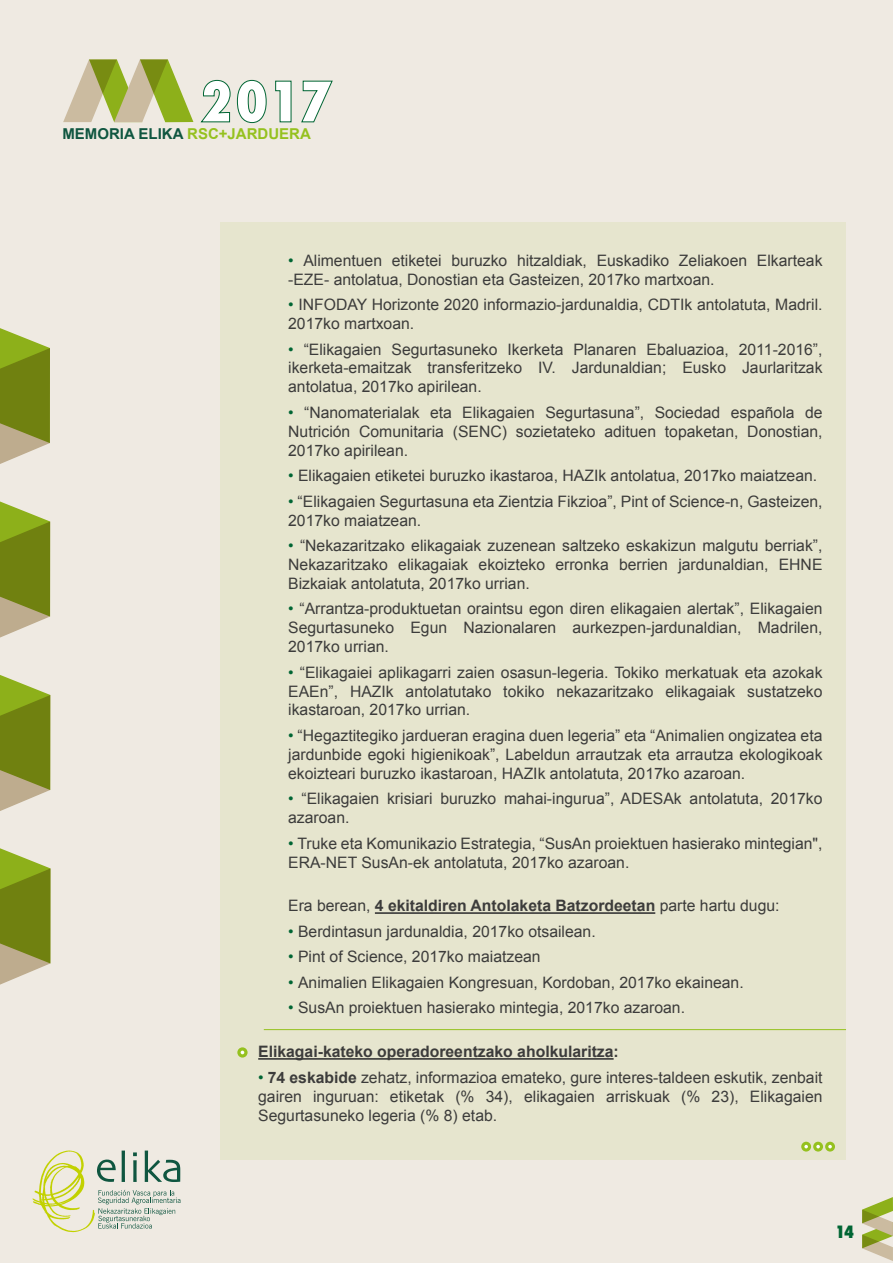
<style>
.page{position:relative;width:893px;height:1263px;background:#efeae2}
.page>*{position:absolute;margin:0;border:0;box-sizing:border-box;transform-origin:0 0}
.t1{font:800 condensed 54px "Futura";color:#fff}
.t2{font:800 condensed 16.5px "Futura";color:#006533}
.t3{font:15.75px/18.9px "Arial";color:#3c3c3b;text-align:justify}
.t4{font:700 15.75px "Arial";color:#3c3c3b}
.t5{font:700 15px "Arial";color:#0f5640}
.s1{color:#95c11f}
.s2{font-style:italic;color:#006533}
.s3{font-weight:400}
.s4{font-weight:700}
</style>
<div class="page">
<div style="left:221px;top:222px;width:625px;height:937px;background:#e6e5ce"></div>
<div style="left:801px;top:1142px;width:10px;height:9px;background:#95c11f;border-radius:50%"></div>
<svg style="left:804px;top:1145px;width:4px;height:3px"></svg>
<div style="left:813px;top:1142px;width:10px;height:9px;background:#95c11f;border-radius:50%"></div>
<svg style="left:816px;top:1145px;width:4px;height:3px"></svg>
<div style="left:825px;top:1142px;width:10px;height:9px;background:#95c11f;border-radius:50%"></div>
<svg style="left:828px;top:1145px;width:4px;height:3px"></svg>
<hr style="left:264px;top:1029px;width:582px;height:1px;background:#95c11f">
<svg style="left:237px;top:1047px;width:11px;height:10px"></svg>
<svg style="left:241px;top:1050px;width:3px;height:4px"></svg>
<svg style="left:32px;top:1150px;width:148px;height:82px"></svg>
<svg style="left:200px;top:80px;width:31px;height:43px"></svg>
<svg style="left:237px;top:80px;width:30px;height:43px"></svg>
<svg style="left:275px;top:80px;width:17px;height:43px"></svg>
<svg style="left:301px;top:80px;width:32px;height:43px"></svg>
<svg style="left:63px;top:59px;width:130px;height:63px"></svg>
<svg style="left:862px;top:1197px;width:31px;height:64px"></svg>
<svg style="left:0;top:328px;width:51px;height:657px"></svg>
<hr style="left:375px;top:912px;width:280px;height:2px;background:#3c3c3b">
<hr style="left:258px;top:1058px;width:356px;height:2px;background:#3c3c3b">
<h1 class="t1" style="left:200px;top:65px;width:134px">2017</h1>
<p class="t5" style="left:62px;top:124px;width:250px">MEMORIA ELIKA <span class="s1">RSC+JARDUERA</span></p>
<p class="t3" style="left:288px;top:251px;width:536px"><span class="s2">•</span> Alimentuen etiketei buruzko hitzaldiak, Euskadiko Zeliakoen Elkarteak -EZE- antolatua, Donostian eta Gasteizen, 2017ko martxoan.</p>
<p class="t3" style="left:288px;top:295px;width:536px"><span class="s2">•</span> INFODAY Horizonte 2020 informazio-jardunaldia, CDTIk antolatuta, Madril.<br>2017ko martxoan.</p>
<p class="t3" style="left:288px;top:340px;width:536px"><span class="s2">•</span> “Elikagaien Segurtasuneko Ikerketa Planaren Ebaluazioa, 2011-2016”, ikerketa-emaitzak transferitzeko IV. Jardunaldian; Eusko Jaurlaritzak antolatua, 2017ko apirilean.</p>
<p class="t3" style="left:288px;top:403px;width:536px"><span class="s2">•</span> “Nanomaterialak eta Elikagaien Segurtasuna”, Sociedad española de Nutrición Comunitaria (SENC) sozietateko adituen topaketan, Donostian, 2017ko apirilean.</p>
<p class="t3" style="left:288px;top:466px;width:531px"><span class="s2">•</span> Elikagaien etiketei buruzko ikastaroa, HAZIk antolatua, 2017ko maiatzean.</p>
<p class="t3" style="left:288px;top:492px;width:536px"><span class="s2">•</span> “Elikagaien Segurtasuna eta Zientzia Fikzioa”, Pint of Science-n, Gasteizen,<br>2017ko maiatzean.</p>
<p class="t3" style="left:288px;top:536px;width:536px"><span class="s2">•</span> “Nekazaritzako elikagaiak zuzenean saltzeko eskakizun malgutu berriak”, Nekazaritzako elikagaiak ekoizteko erronka berrien jardunaldian, EHNE Bizkaiak antolatuta, 2017ko urrian.</p>
<p class="t3" style="left:288px;top:599px;width:536px"><span class="s2">•</span> “Arrantza-produktuetan oraintsu egon diren elikagaien alertak”, Elikagaien Segurtasuneko Egun Nazionalaren aurkezpen-jardunaldian, Madrilen, 2017ko urrian.</p>
<p class="t3" style="left:288px;top:663px;width:536px"><span class="s2">•</span> “Elikagaiei aplikagarri zaien osasun-legeria. Tokiko merkatuak eta azokak EAEn”, HAZIk antolatutako tokiko nekazaritzako elikagaiak sustatzeko ikastaroan, 2017ko urrian.</p>
<p class="t3" style="left:288px;top:726px;width:536px"><span class="s2">•</span> “Hegaztitegiko jardueran eragina duen legeria” eta “Animalien ongizatea eta jardunbide egoki higienikoak”, Labeldun arrautzak eta arrautza ekologikoak ekoizteari buruzko ikastaroan, HAZIk antolatuta, 2017ko azaroan.</p>
<p class="t3" style="left:288px;top:789px;width:536px"><span class="s2">•</span> “Elikagaien krisiari buruzko mahai-ingurua”, ADESAk antolatuta, 2017ko azaroan.</p>
<p class="t3" style="left:288px;top:834px;width:536px"><span class="s2">•</span> Truke eta Komunikazio Estrategia, “SusAn proiektuen hasierako mintegian",<br>ERA-NET SusAn-ek antolatuta, 2017ko azaroan.</p>
<p class="t4" style="left:288px;top:895px;width:493px"><span class="s3">Era berean,</span> 4 ekitaldiren Antolaketa Batzordeetan <span class="s3">parte hartu dugu:</span></p>
<p class="t3" style="left:288px;top:922px;width:309px"><span class="s2">•</span> Berdintasun jardunaldia, 2017ko otsailean.</p>
<p class="t3" style="left:288px;top:947px;width:254px"><span class="s2">•</span> Pint of Science, 2017ko maiatzean</p>
<p class="t3" style="left:288px;top:973px;width:457px"><span class="s2">•</span> Animalien Elikagaien Kongresuan, Kordoban, 2017ko ekainean.</p>
<p class="t3" style="left:288px;top:998px;width:398px"><span class="s2">•</span> SusAn proiektuen hasierako mintegia, 2017ko azaroan.</p>
<p class="t4" style="left:258px;top:1041px;width:362px">Elikagai-kateko operadoreentzako aholkularitza:</p>
<p class="t3" style="left:258px;top:1068px;width:566px"><span class="s2">•</span> <span class="s4">74 eskabide</span> zehatz, informazioa emateko, gure interes-taldeen eskutik, zenbait gairen inguruan: etiketak (% 34), elikagaien arriskuak (% 23), Elikagaien Segurtasuneko legeria (% 8) etab.</p>
<p class="t2" style="left:835px;top:1221px;width:20px">14</p>
</div>
